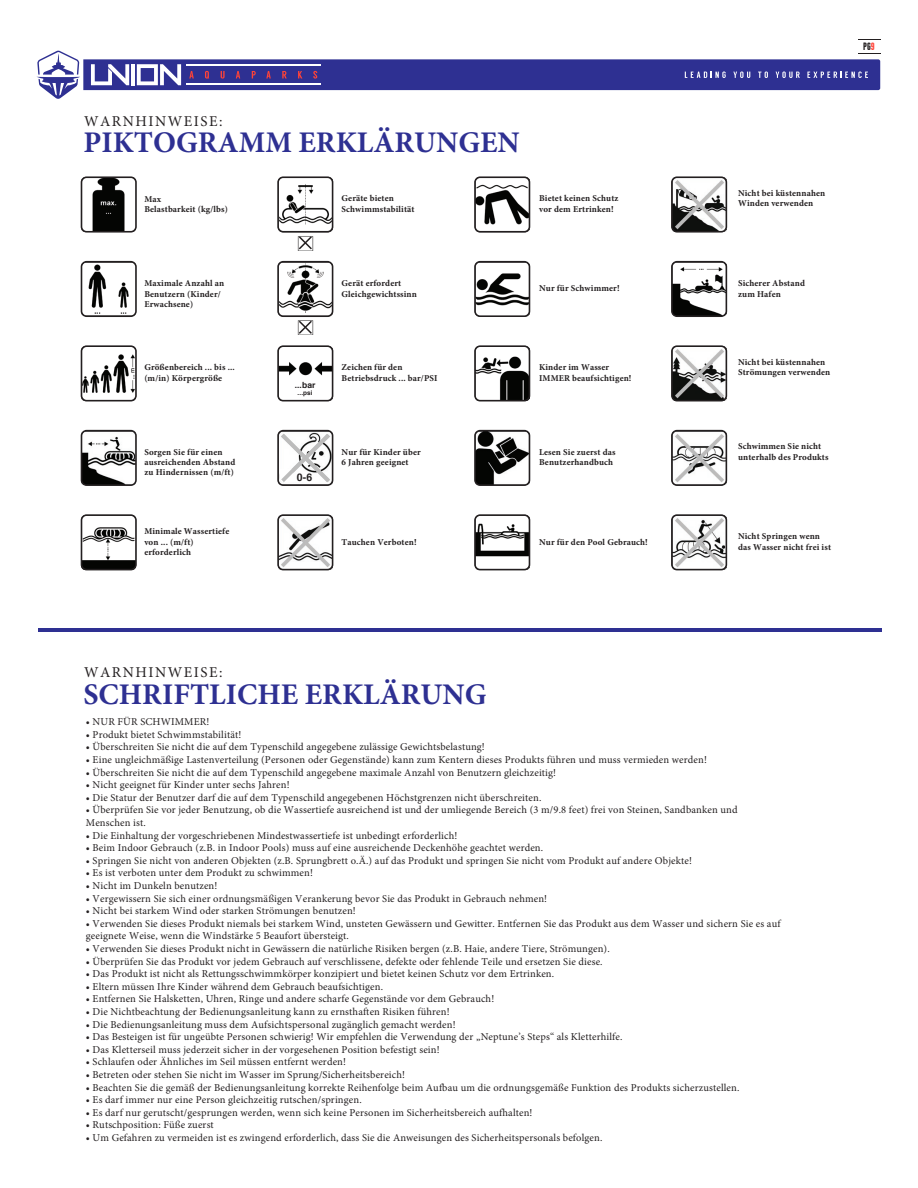
<style>
.page{position:relative;width:918px;height:1188px;background:#fff}
.page>*{position:absolute;margin:0;border:0;box-sizing:border-box;transform-origin:0 0}
.t1{font:700 30px "Minion Pro";color:#2e3092}
.t2{font:15px "Minion Pro";letter-spacing:.1em;color:#231f20}
.t3{font:700 10.65px "Franchise";color:#231f20}
.t4{font:10.5px/12.6px "Minion Pro";letter-spacing:.015em;color:#231f20}
.t5{font:700 10.5px "Helvetica";color:#231f20}
.t6{font:700 9px/10.8px "Minion Pro";letter-spacing:.015em;color:#231f20}
.t7{font:700 8.55px "Helvetica";color:#231f20}
.t8{font:700 6.3px "Helvetica";color:#231f20}
.s1{color:#ff4338}
</style>
<div class="page">
<svg style="left:37px;top:51px;width:843px;height:48px"></svg>
<svg style="left:858px;top:39px;width:22px;height:1px"></svg>
<hr style="left:38px;top:629px;width:844px;height:3px;background:#2e3092">
<svg style="left:81px;top:261px;width:56px;height:56px"></svg>
<svg style="left:671px;top:514px;width:56px;height:56px"></svg>
<svg style="left:474px;top:430px;width:56px;height:56px"></svg>
<svg style="left:81px;top:345px;width:56px;height:56px"></svg>
<svg style="left:81px;top:176px;width:56px;height:57px"></svg>
<svg style="left:671px;top:261px;width:56px;height:56px"></svg>
<svg style="left:474px;top:176px;width:56px;height:57px"></svg>
<svg style="left:277px;top:514px;width:56px;height:56px"></svg>
<svg style="left:671px;top:176px;width:56px;height:57px"></svg>
<svg style="left:474px;top:261px;width:56px;height:56px"></svg>
<svg style="left:81px;top:514px;width:56px;height:56px"></svg>
<svg style="left:474px;top:514px;width:56px;height:56px"></svg>
<svg style="left:277px;top:345px;width:56px;height:56px"></svg>
<svg style="left:671px;top:430px;width:56px;height:56px"></svg>
<svg style="left:671px;top:345px;width:56px;height:56px"></svg>
<svg style="left:474px;top:345px;width:56px;height:56px"></svg>
<svg style="left:81px;top:430px;width:56px;height:56px"></svg>
<svg style="left:277px;top:176px;width:56px;height:73px"></svg>
<svg style="left:277px;top:261px;width:56px;height:73px"></svg>
<div style="left:288px;top:382px;width:34px;height:15px;background:#fff"></div>
<svg style="left:277px;top:430px;width:56px;height:56px"></svg>
<p class="t3" style="left:863px;top:41px;width:13px">PG<span class="s1">9</span></p>
<h2 class="t2" style="left:84px;top:111px;width:140px">WARNHINWEISE:</h2>
<h1 class="t1" style="left:83px;top:122px;width:438px">PIKTOGRAMM ERKLÄRUNGEN</h1>
<p class="t6" style="left:144px;top:194px;width:85px;line-height:10.2px">Max<br>Belastbarkeit (kg/lbs)</p>
<p class="t6" style="left:342px;top:193px;width:75px">Geräte bieten<br>Schwimmstabilität</p>
<p class="t6" style="left:539px;top:193px;width:81px">Bietet keinen Schutz vor dem Ertrinken!</p>
<p class="t6" style="left:738px;top:188px;width:89px">Nicht bei küstennahen<br>Winden verwenden</p>
<p class="t6" style="left:144px;top:277px;width:81px">Maximale Anzahl an<br>Benutzern (Kinder/<br>Erwachsene)</p>
<p class="t6" style="left:342px;top:277px;width:77px">Gerät erfordert<br>Gleichgewichtssinn</p>
<p class="t6" style="left:539px;top:283px;width:82px">Nur für Schwimmer!</p>
<p class="t6" style="left:738px;top:278px;width:68px;line-height:10.2px">Sicherer Abstand zum Hafen</p>
<p class="t6" style="left:144px;top:362px;width:92px">Größenbereich ... bis ... (m/in) Körpergröße</p>
<p class="t7" style="left:295px;top:378px;width:22px">...bar</p>
<p class="t8" style="left:298px;top:388px;width:17px">...psi</p>
<p class="t6" style="left:342px;top:362px;width:98px">Zeichen für den<br>Betriebsdruck ... bar/PSI</p>
<p class="t6" style="left:539px;top:362px;width:94px">Kinder im Wasser<br>IMMER beaufsichtigen!</p>
<p class="t6" style="left:738px;top:357px;width:94px">Nicht bei küstennahen<br>Strömungen verwenden</p>
<p class="t6" style="left:144px;top:447px;width:93px;line-height:10.2px">Sorgen Sie für einen ausreichenden Abstand zu Hindernissen (m/ft)</p>
<p class="t5" style="left:297px;top:469px;width:17px">0-6</p>
<p class="t6" style="left:342px;top:446px;width:81px">Nur für Kinder über<br>6 Jahren geeignet</p>
<p class="t6" style="left:539px;top:446px;width:78px">Lesen Sie zuerst das<br>Benutzerhandbuch</p>
<p class="t6" style="left:738px;top:441px;width:92px">Schwimmen Sie nicht unterhalb des Produkts</p>
<p class="t6" style="left:144px;top:525px;width:86px">Minimale Wassertiefe von ... (m/ft) erforderlich</p>
<p class="t6" style="left:342px;top:536px;width:76px">Tauchen Verboten!</p>
<p class="t6" style="left:539px;top:536px;width:110px">Nur für den Pool Gebrauch!</p>
<p class="t6" style="left:738px;top:531px;width:94px">Nicht Springen wenn das Wasser nicht frei ist</p>
<h2 class="t2" style="left:84px;top:662px;width:140px">WARNHINWEISE:</h2>
<h1 class="t1" style="left:83px;top:673px;width:405px">SCHRIFTLICHE ERKLÄRUNG</h1>
<p class="t4" style="left:86px;top:716px;width:125px">• NUR FÜR SCHWIMMER!</p>
<p class="t4" style="left:86px;top:728px;width:157px">• Produkt bietet Schwimmstabilität!</p>
<p class="t4" style="left:86px;top:741px;width:401px">• Überschreiten Sie nicht die auf dem Typenschild angegebene zulässige Gewichtsbelastung!</p>
<p class="t4" style="left:86px;top:753px;width:623px">• Eine ungleichmäßige Lastenverteilung (Personen oder Gegenstände) kann zum Kentern dieses Produkts führen und muss vermieden werden!</p>
<p class="t4" style="left:86px;top:766px;width:472px">• Überschreiten Sie nicht die auf dem Typenschild angegebene maximale Anzahl von Benutzern gleichzeitig!</p>
<p class="t4" style="left:86px;top:779px;width:205px">• Nicht geeignet für Kinder unter sechs Jahren!</p>
<p class="t4" style="left:86px;top:791px;width:457px">• Die Statur der Benutzer darf die auf dem Typenschild angegebenen Höchstgrenzen nicht überschreiten.</p>
<p class="t4" style="left:86px;top:804px;width:653px">• Überprüfen Sie vor jeder Benutzung, ob die Wassertiefe ausreichend ist und der umliegende Bereich (3 m/9.8 feet) frei von Steinen, Sandbanken und<br>Menschen ist.</p>
<p class="t4" style="left:86px;top:829px;width:373px">• Die Einhaltung der vorgeschriebenen Mindestwassertiefe ist unbedingt erforderlich!</p>
<p class="t4" style="left:86px;top:842px;width:459px">• Beim Indoor Gebrauch (z.B. in Indoor Pools) muss auf eine ausreichende Deckenhöhe geachtet werden.</p>
<p class="t4" style="left:86px;top:854px;width:608px">• Springen Sie nicht von anderen Objekten (z.B. Sprungbrett o.Ä.) auf das Produkt und springen Sie nicht vom Produkt auf andere Objekte!</p>
<p class="t4" style="left:86px;top:867px;width:229px">• Es ist verboten unter dem Produkt zu schwimmen!</p>
<p class="t4" style="left:86px;top:879px;width:133px">• Nicht im Dunkeln benutzen!</p>
<p class="t4" style="left:86px;top:892px;width:463px">• Vergewissern Sie sich einer ordnungsmäßigen Verankerung bevor Sie das Produkt in Gebrauch nehmen!</p>
<p class="t4" style="left:86px;top:905px;width:271px">• Nicht bei starkem Wind oder starken Strömungen benutzen!</p>
<p class="t4" style="left:86px;top:917px;width:696px">• Verwenden Sie dieses Produkt niemals bei starkem Wind, unsteten Gewässern und Gewitter. Entfernen Sie das Produkt aus dem Wasser und sichern Sie es auf geeignete Weise, wenn die Windstärke 5 Beaufort übersteigt.</p>
<p class="t4" style="left:86px;top:942px;width:525px">• Verwenden Sie dieses Produkt nicht in Gewässern die natürliche Risiken bergen (z.B. Haie, andere Tiere, Strömungen).</p>
<p class="t4" style="left:86px;top:955px;width:518px">• Überprüfen Sie das Produkt vor jedem Gebrauch auf verschlissene, defekte oder fehlende Teile und ersetzen Sie diese.</p>
<p class="t4" style="left:86px;top:968px;width:470px">• Das Produkt ist nicht als Rettungsschwimmkörper konzipiert und bietet keinen Schutz vor dem Ertrinken.</p>
<p class="t4" style="left:86px;top:980px;width:299px">• Eltern müssen Ihre Kinder während dem Gebrauch beaufsichtigen.</p>
<p class="t4" style="left:86px;top:993px;width:410px">• Entfernen Sie Halsketten, Uhren, Ringe und andere scharfe Gegenstände vor dem Gebrauch!</p>
<p class="t4" style="left:86px;top:1005px;width:365px">• Die Nichtbeachtung der Bedienungsanleitung kann zu ernsthaften Risiken führen!</p>
<p class="t4" style="left:86px;top:1018px;width:371px">• Die Bedienungsanleitung muss dem Aufsichtspersonal zugänglich gemacht werden!</p>
<p class="t4" style="left:86px;top:1031px;width:538px">• Das Besteigen ist für ungeübte Personen schwierig! Wir empfehlen die Verwendung der „Neptune’s Steps“ als Kletterhilfe.</p>
<p class="t4" style="left:86px;top:1043px;width:355px">• Das Kletterseil muss jederzeit sicher in der vorgesehenen Position befestigt sein!</p>
<p class="t4" style="left:86px;top:1056px;width:262px">• Schlaufen oder Ähnliches im Seil müssen entfernt werden!</p>
<p class="t4" style="left:86px;top:1068px;width:321px">• Betreten oder stehen Sie nicht im Wasser im Sprung/Sicherheitsbereich!</p>
<p class="t4" style="left:86px;top:1081px;width:655px">• Beachten Sie die gemäß der Bedienungsanleitung korrekte Reihenfolge beim Aufbau um die ordnungsgemäße Funktion des Produkts sicherzustellen.</p>
<p class="t4" style="left:86px;top:1094px;width:277px">• Es darf immer nur eine Person gleichzeitig rutschen/springen.</p>
<p class="t4" style="left:86px;top:1106px;width:448px">• Es darf nur gerutscht/gesprungen werden, wenn sich keine Personen im Sicherheitsbereich aufhalten!</p>
<p class="t4" style="left:86px;top:1119px;width:129px">• Rutschposition: Füße zuerst</p>
<p class="t4" style="left:86px;top:1131px;width:518px">• Um Gefahren zu vermeiden ist es zwingend erforderlich, dass Sie die Anweisungen des Sicherheitspersonals befolgen.</p>
</div>
